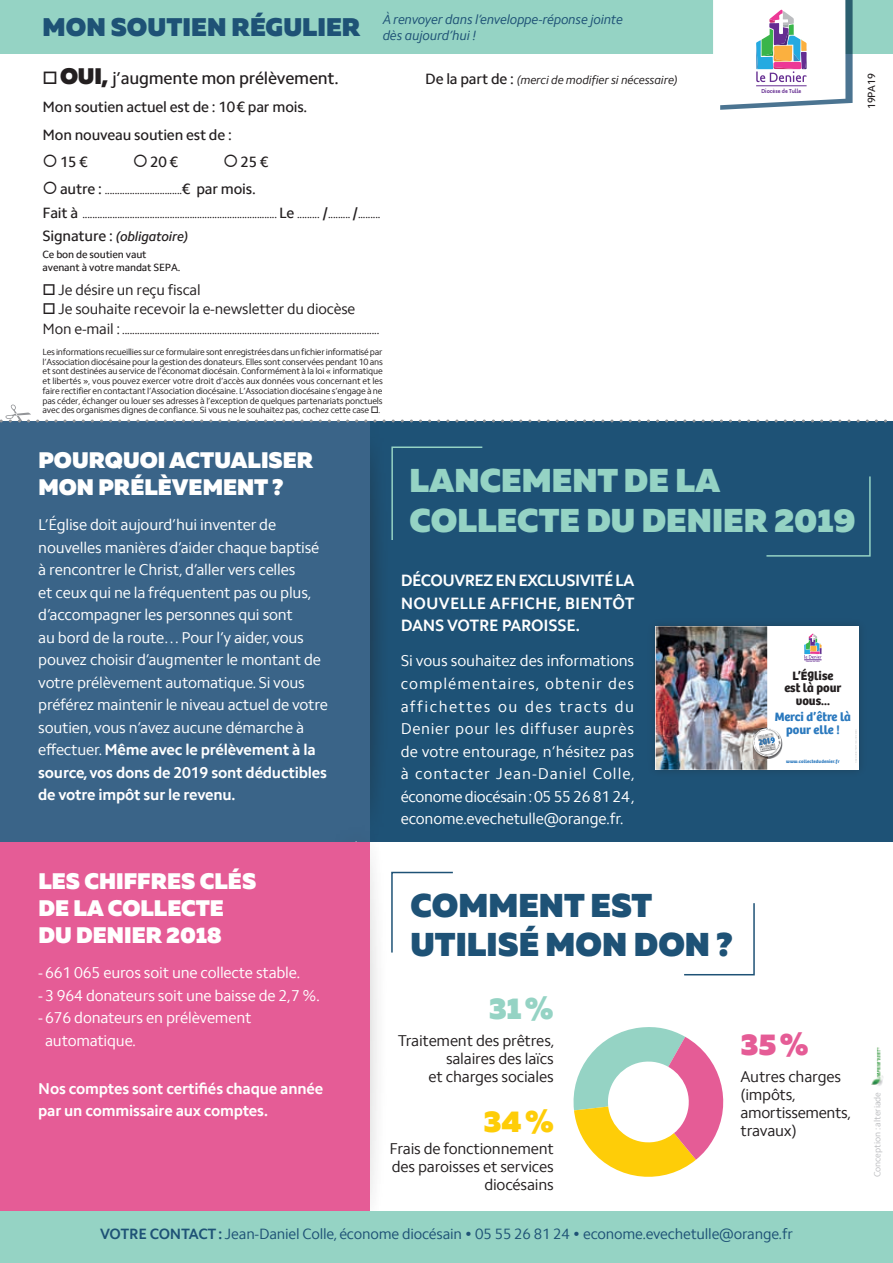
<style>
.page{position:relative;width:893px;height:1263px;background:#fff}
.page>*{position:absolute;margin:0;border:0;box-sizing:border-box;transform-origin:0 0}
.t1{font:900 33px/39.6px "Muller";color:#95d3c4}
.t2{font:900 33px/39.6px "Muller";color:#1e5276}
.t3{font:900 30px "Muller";color:#e55c96}
.t4{font:900 30px "Muller";color:#95d3c4}
.t5{font:900 30px "Muller";color:#fecd08}
.t6{font:900 25.5px "Muller";color:#1e5276}
.t7{font:900 22.5px/27px "Muller";color:#fff}
.t8{font:500 17.25px "Camphor Pro";letter-spacing:-.015em;color:#231f20}
.t9{font:700 16.5px/22.5px "Camphor Pro";letter-spacing:-.01em;color:#fff;text-align:justify}
.t10{font:15.75px/22.5px "Camphor Pro";letter-spacing:-.015em;color:#fff}
.t11{font:15.75px/18px "Camphor Pro";letter-spacing:-.015em;color:#231f20;text-align:right}
.t12{font:700 15.75px/22.5px "Camphor Pro";letter-spacing:-.015em;color:#fff}
.t13{font:15px "Camphor Pro";letter-spacing:-.01em;color:#1e5276}
.t14{font:500 15px/28px "Camphor Pro";letter-spacing:-.015em;color:#231f20}
.t15{font:15px "Camphor Pro";letter-spacing:-.01em;color:#231f20}
.t16{font:italic 13.5px/16.2px "Camphor Pro";letter-spacing:-.015em;color:#1e5276}
.t17{font:italic 500 13.5px "Camphor Pro";letter-spacing:-.015em;color:#231f20}
.t18{font:700 12.6px/12.6px "Bree";color:#231f20;text-align:center}
.t19{font:700 12.6px/12.6px "Bree";color:#2b79be;text-align:center}
.t20{font:italic 12px "Camphor Pro";letter-spacing:-.015em;color:#231f20}
.t21{font:500 10.5px/12.6px "Camphor Pro";letter-spacing:-.015em;color:#231f20}
.t22{font:9px/9.8px "Camphor Pro";letter-spacing:-.02em;color:#231f20;text-align:justify}
.t23{font:9px "Camphor Pro";color:#bcbdc0}
.t24{font:700 5.85px "Legal LT Std";color:#652d91}
.t25{font:700 4.8px "Bree";letter-spacing:.02em;color:#2b79be}
.t26{font:700 1.95px "Legal LT Std";color:#652d91}
.s1{font-family:"Muller";font-weight:900;font-size:22.5px}
.s2{font-weight:500;font-style:normal;font-size:15px}
.s3{font-size:15px}
.s4{font-style:normal;font-size:15px}
.s5{font-weight:400;font-size:15px}
.s6{font-weight:700}
</style>
<div class="page">
<div style="left:348px;top:421px;width:545px;height:421px;background:#1e5276"></div>
<svg style="left:391px;top:446px;width:92px;height:94px"></svg>
<svg style="left:766px;top:476px;width:105px;height:81px"></svg>
<div style="left:323px;top:420px;width:67px;height:423px;background:#231f20;opacity:.85"></div>
<div style="left:0;top:421px;width:370px;height:421px;background:#3a6488"></div>
<svg style="left:0;top:405px;width:887px;height:17px"></svg>
<img style="left:871px;top:1047px;width:12px;height:39px">
<div style="left:0;top:0;width:893px;height:53px;background:#95d3c4"></div>
<svg style="left:713px;top:0;width:140px;height:110px"></svg>
<hr style="left:756px;top:86px;width:51px;height:1px;background:#652d91">
<div style="left:323px;top:821px;width:67px;height:416px;background:#231f20;opacity:.85"></div>
<div style="left:0;top:842px;width:370px;height:370px;background:#e55c96"></div>
<svg style="left:391px;top:871px;width:62px;height:82px"></svg>
<svg style="left:684px;top:903px;width:71px;height:73px"></svg>
<div style="left:0;top:1212px;width:893px;height:51px;background:#95d3c4"></div>
<div style="left:647px;top:618px;width:220px;height:160px;background:#1e4f71"></div>
<div style="left:656px;top:626px;width:202px;height:144px;background:#fff"></div>
<img style="left:656px;top:626px;width:111px;height:144px">
<svg style="left:804px;top:633px;width:18px;height:27px"></svg>
<svg style="left:752px;top:727px;width:30px;height:31px"></svg>
<svg style="left:573px;top:1027px;width:151px;height:150px"></svg>
<h3 class="t6" style="left:43px;top:11px;width:319px">MON SOUTIEN RÉGULIER</h3>
<p class="t16" style="left:383px;top:11px;width:242px">À renvoyer dans l’enveloppe-réponse jointe dès aujourd’hui !</p>
<p class="t8" style="left:43px;top:68px;width:298px">□ <span class="s1">OUI,</span> j’augmente mon prélèvement.</p>
<p class="t20" style="left:425px;top:73px;width:254px"><span class="s2">De la part de :</span> (merci de modifier si nécessaire)</p>
<p class="t14" style="left:43px;top:93px;width:266px">Mon soutien actuel est de : 10€ par mois.<br>Mon nouveau soutien est de :</p>
<p class="t14" style="left:43px;top:148px;width:47px">○ 15 €</p>
<p class="t14" style="left:133px;top:148px;width:47px">○ 20 €</p>
<p class="t14" style="left:223px;top:148px;width:47px">○ 25 €</p>
<p class="t21" style="left:43px;top:184px;width:215px">○ <span class="s3">autre :</span> ...............................<span class="s3">€ par mois.</span></p>
<p class="t21" style="left:43px;top:208px;width:340px"><span class="s3">Fait à</span> .............................................................................. <span class="s3">Le</span> ......... <span class="s3">/</span>......... <span class="s3">/</span>.........</p>
<p class="t17" style="left:43px;top:229px;width:147px"><span class="s4">Signature :</span> (obligatoire)</p>
<p class="t21" style="left:43px;top:248px;width:139px">Ce bon de soutien vaut avenant à votre mandat SEPA.</p>
<p class="t15" style="left:43px;top:280px;width:160px">□ Je désire un reçu fiscal</p>
<p class="t15" style="left:43px;top:300px;width:314px">□ Je souhaite recevoir la e-newsletter du diocèse</p>
<p class="t21" style="left:43px;top:324px;width:338px"><span class="s5">Mon e-mail :</span> .......................................................................................................</p>
<p class="t22" style="left:43px;top:347px;width:342px">Les informations recueillies sur ce formulaire sont enregistrées dans un fichier informatisé par l’Association diocésaine pour la gestion des donateurs. Elles sont conservées pendant 10 ans et sont destinées au service de l’économat diocésain. Conformément à la loi « informatique et libertés », vous pouvez exercer votre droit d’accès aux données vous concernant et les faire rectifier en contactant l’Association diocésaine. L’Association diocésaine s’engage à ne pas céder, échanger ou louer ses adresses à l’exception de quelques partenariats ponctuels avec des organismes dignes de confiance. Si vous ne le souhaitez pas, cochez cette case □.</p>
<p class="t24" style="left:761px;top:88px;width:41px">Diocèse de Tulle</p>
<p class="t21" style="left:865px;top:109px;width:38px;rotate:-90deg">19PA19</p>
<h3 class="t7" style="left:38px;top:447px;width:276px">POURQUOI ACTUALISER<br>MON PRÉLÈVEMENT ?</h3>
<p class="t10" style="left:38px;top:513px;width:291px">L’Église doit aujourd’hui inventer de nouvelles manières d’aider chaque baptisé à rencontrer le Christ, d’aller vers celles<br>et ceux qui ne la fréquentent pas ou plus, d’accompagner les personnes qui sont<br>au bord de la route… Pour l’y aider, vous pouvez choisir d’augmenter le montant de votre prélèvement automatique. Si vous préférez maintenir le niveau actuel de votre soutien, vous n’avez aucune démarche à effectuer. <span class="s6">Même avec le prélèvement à la source, vos dons de 2019 sont déductibles de votre impôt sur le revenu.</span></p>
<h1 class="t1" style="left:410px;top:462px;width:448px">LANCEMENT DE LA<br>COLLECTE DU DENIER 2019</h1>
<p class="t9" style="left:401px;top:569px;width:235px">DÉCOUVREZ EN EXCLUSIVITÉ LA NOUVELLE AFFICHE, BIENTÔT DANS VOTRE PAROISSE.</p>
<p class="t10" style="left:401px;top:650px;width:236px;text-align:justify">Si vous souhaitez des informations complémentaires, obtenir des affichettes ou des tracts du Denier pour les diffuser auprès de votre entourage, n’hésitez pas à contacter Jean-Daniel Colle, économe diocésain : 05 55 26 81 24 , econome.evechetulle@orange.fr.</p>
<p class="t26" style="left:806px;top:661px;width:15px">Diocèse de Tulle</p>
<p class="t18" style="left:784px;top:669px;width:59px">L’Église est là pour vous...</p>
<p class="t19" style="left:775px;top:711px;width:78px">Merci d’être là pour elle !</p>
<p class="t25" style="left:786px;top:758px;width:55px">www.collectedudenier.fr</p>
<h3 class="t7" style="left:38px;top:868px;width:219px">LES CHIFFRES CLÉS<br>DE LA COLLECTE<br>DU DENIER 2018</h3>
<p class="t10" style="left:38px;top:961px;width:264px">- 661 065 euros soit une collecte stable.</p>
<p class="t10" style="left:38px;top:984px;width:283px">- 3 964 donateurs soit une baisse de 2,7 %.</p>
<p class="t10" style="left:45px;top:1006px;width:208px;text-indent:-7px">- 676 donateurs en prélèvement automatique.</p>
<p class="t12" style="left:38px;top:1077px;width:286px">Nos comptes sont certifiés chaque année par un commissaire aux comptes.</p>
<h1 class="t2" style="left:410px;top:886px;width:324px">COMMENT EST<br>UTILISÉ MON DON ?</h1>
<h2 class="t4" style="left:489px;top:989px;width:67px">31%</h2>
<p class="t11" style="left:398px;top:1031px;width:159px">Traitement des prêtres, salaires des laïcs<br>et charges sociales</p>
<h2 class="t5" style="left:484px;top:1102px;width:72px">34%</h2>
<p class="t11" style="left:390px;top:1140px;width:166px">Frais de fonctionnement des paroisses et services diocésains</p>
<h2 class="t3" style="left:740px;top:1026px;width:70px">35%</h2>
<p class="t11" style="left:740px;top:1067px;width:112px;text-align:left">Autres charges (impôts, amortissements, travaux)</p>
<p class="t13" style="left:100px;top:1225px;width:694px"><span class="s6">VOTRE CONTACT :</span> Jean-Daniel Colle, économe diocésain • 05 55 26 81 24 • econome.evechetulle@orange.fr</p>
<p class="t23" style="left:872px;top:1177px;width:87px;rotate:-90deg">Conception : alteriade</p>
</div>
